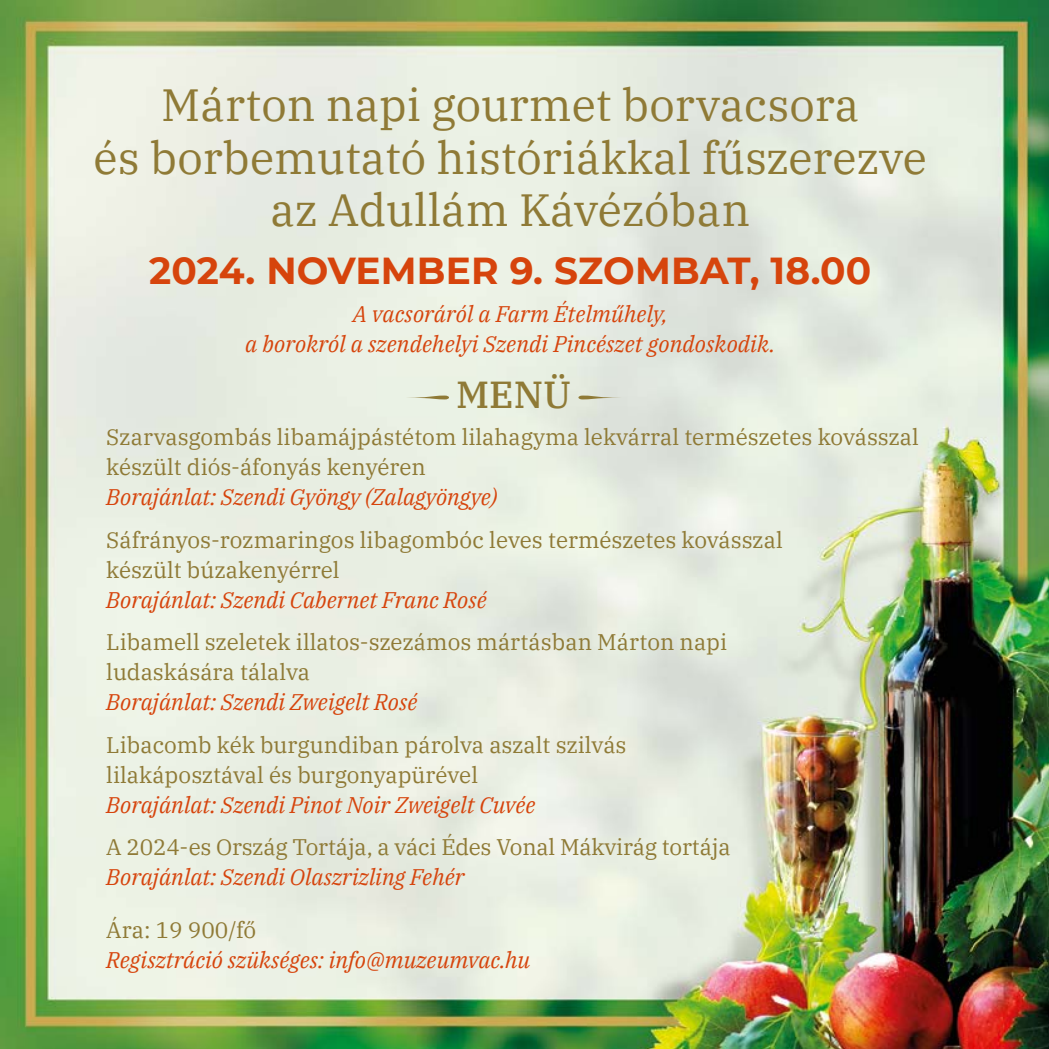
<style>
.page{position:relative;width:1049px;height:1049px;background:#fff}
.page>*{position:absolute;margin:0;border:0;box-sizing:border-box;transform-origin:0 0}
.t1{font:45px/52.5px "IBM Plex Serif";color:#8f7a36;text-align:center}
.t2{font:700 37.5px "Montserrat";letter-spacing:.005em;color:#d6440c}
.t3{font:500 37.5px "IBM Plex Serif";color:#8f7a36}
.t4{font:22.5px/30px "IBM Plex Serif";color:#8f7a36}
.t5{font:italic 22.5px/30px "IBM Plex Serif";color:#d6440c;text-align:center}
</style>
<div class="page">
<img style="left:0;top:0;width:1049px;height:1049px">
<h1 class="t1" style="left:94px;top:75px;width:835px">Márton napi gourmet borvacsora<br>és borbemutató históriákkal fűszerezve az Adullám Kávézóban</h1>
<h2 class="t2" style="left:149px;top:244px;width:724px">2024. NOVEMBER 9. SZOMBAT, 18.00</h2>
<p class="t5" style="left:245px;top:297px;width:532px">A vacsoráról a Farm Ételműhely,<br>a borokról a szendehelyi Szendi Pincészet gondoskodik.</p>
<h2 class="t3" style="left:405px;top:365px;width:219px">✓ MENÜ ✔</h2>
<p class="t4" style="left:106px;top:420px;width:814px">Szarvasgombás libamájpástétom lilahagyma lekvárral természetes kovásszal készült diós-áfonyás kenyéren</p>
<p class="t5" style="left:106px;top:480px;width:393px">Borajánlat: Szendi Gyöngy (Zalagyöngye)</p>
<p class="t4" style="left:106px;top:523px;width:678px">Sáfrányos-rozmaringos libagombóc leves természetes kovásszal készült búzakenyérrel</p>
<p class="t5" style="left:106px;top:583px;width:382px">Borajánlat: Szendi Cabernet Franc Rosé</p>
<p class="t4" style="left:106px;top:625px;width:622px">Libamell szeletek illatos-szezámos mártásban Márton napi ludaskására tálalva</p>
<p class="t5" style="left:106px;top:685px;width:313px">Borajánlat: Szendi Zweigelt Rosé</p>
<p class="t4" style="left:106px;top:728px;width:522px">Libacomb kék burgundiban párolva aszalt szilvás lilakáposztával és burgonyapürével</p>
<p class="t5" style="left:106px;top:788px;width:430px">Borajánlat: Szendi Pinot Noir Zweigelt Cuvée</p>
<p class="t4" style="left:106px;top:830px;width:626px">A 2024-es Ország Tortája, a váci Édes Vonal Mákvirág tortája</p>
<p class="t5" style="left:106px;top:860px;width:360px">Borajánlat: Szendi Olaszrizling Fehér</p>
<p class="t4" style="left:106px;top:913px;width:151px">Ára: 19 900/fő</p>
<p class="t5" style="left:106px;top:943px;width:425px">Regisztráció szükséges: info@muzeumvac.hu</p>
</div>
